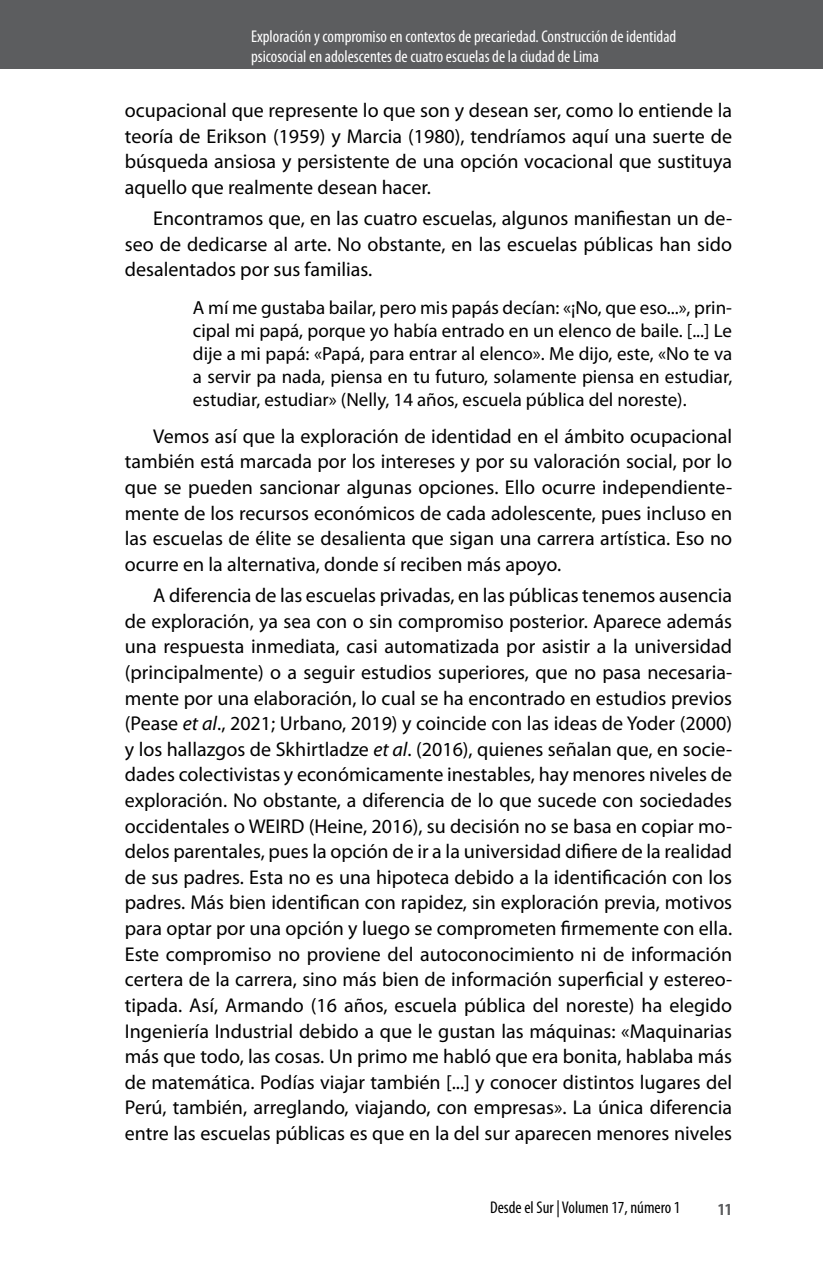
<style>
.page{position:relative;width:823px;height:1265px;background:#fff}
.page>*{position:absolute;margin:0;border:0;box-sizing:border-box;transform-origin:0 0}
.t1{font:20px/25.6px "Myriad Pro";color:#000;text-align:justify}
.t2{font:19px/23px "Myriad Pro";color:#000;text-align:justify}
.t3{font:condensed 17px/20px "Myriad Pro";color:#fff}
.t4{font:condensed 17px "Myriad Pro";color:#000}
.t5{font:700 condensed 17px "Myriad Pro";color:#5c5d5f}
.s1{font-style:italic}
</style>
<div class="page">
<div style="left:0;top:0;width:822px;height:68px;background:#5c5d5f"></div>
<p class="t3" style="left:251px;top:26px;width:426px">Exploración y compromiso en contextos de precariedad. Construcción de identidad psicosocial en adolescentes de cuatro escuelas de la ciudad de Lima</p>
<p class="t1" style="left:125px;top:97px;width:608px">ocupacional que represente lo que son y desean ser, como lo entiende la teoría de Erikson (1959) y Marcia (1980), tendríamos aquí una suerte de búsqueda ansiosa y persistente de una opción vocacional que sustituya aquello que realmente desean hacer.</p>
<p class="t1" style="left:125px;top:205px;width:608px;text-indent:28px">Encontramos que, en las cuatro escuelas, algunos manifiestan un de&shy;seo de dedicarse al arte. No obstante, en las escuelas públicas han sido desalentados por sus familias.</p>
<p class="t2" style="left:193px;top:295px;width:540px">A mí me gustaba bailar, pero mis papás decían: «¡No, que eso...», prin&shy;cipal mi papá, porque yo había entrado en un elenco de baile. [...] Le dije a mi papá: «Papá, para entrar al elenco». Me dijo, este, «No te va a servir pa nada, piensa en tu futuro, solamente piensa en estudiar, estudiar, estudiar» (Nelly, 14 años, escuela pública del noreste).</p>
<p class="t1" style="left:125px;top:423px;width:608px;text-indent:28px">Vemos así que la exploración de identidad en el ámbito ocupacional también está marcada por los intereses y por su valoración social, por lo que se pueden sancionar algunas opciones. Ello ocurre independiente&shy;mente de los recursos económicos de cada adolescente, pues incluso en las escuelas de élite se desalienta que sigan una carrera artística. Eso no ocurre en la alternativa, donde sí reciben más apoyo.</p>
<p class="t1" style="left:125px;top:582px;width:608px;text-indent:28px">A diferencia de las escuelas privadas, en las públicas tenemos ausencia de exploración, ya sea con o sin compromiso posterior. Aparece además una respuesta inmediata, casi automatizada por asistir a la universidad (principalmente) o a seguir estudios superiores, que no pasa necesaria&shy;mente por una elaboración, lo cual se ha encontrado en estudios previos (Pease <span class="s1">et al</span>., 2021; Urbano, 2019) y coincide con las ideas de Yoder (2000) y los hallazgos de Skhirtladze <span class="s1">et al</span>. (2016), quienes señalan que, en socie&shy;dades colectivistas y económicamente inestables, hay menores niveles de exploración. No obstante, a diferencia de lo que sucede con sociedades occidentales o WEIRD (Heine, 2016), su decisión no se basa en copiar mo&shy;delos parentales, pues la opción de ir a la universidad difiere de la realidad de sus padres. Esta no es una hipoteca debido a la identificación con los padres. Más bien identifican con rapidez, sin exploración previa, motivos para optar por una opción y luego se comprometen firmemente con ella.<br>Este compromiso no proviene del autoconocimiento ni de información certera de la carrera, sino más bien de información superficial y estereo&shy;tipada. Así, Armando (16 años, escuela pública del noreste) ha elegido Ingeniería Industrial debido a que le gustan las máquinas: «Maquinarias más que todo, las cosas. Un primo me habló que era bonita, hablaba más de matemática. Podías viajar también [...] y conocer distintos lugares del Perú, también, arreglando, viajando, con empresas». La única diferencia entre las escuelas públicas es que en la del sur aparecen menores niveles</p>
<p class="t4" style="left:489px;top:1196px;width:192px">Desde el Sur | Volumen 17, número 1</p>
<p class="t5" style="left:717px;top:1198px;width:16px">11</p>
</div>
